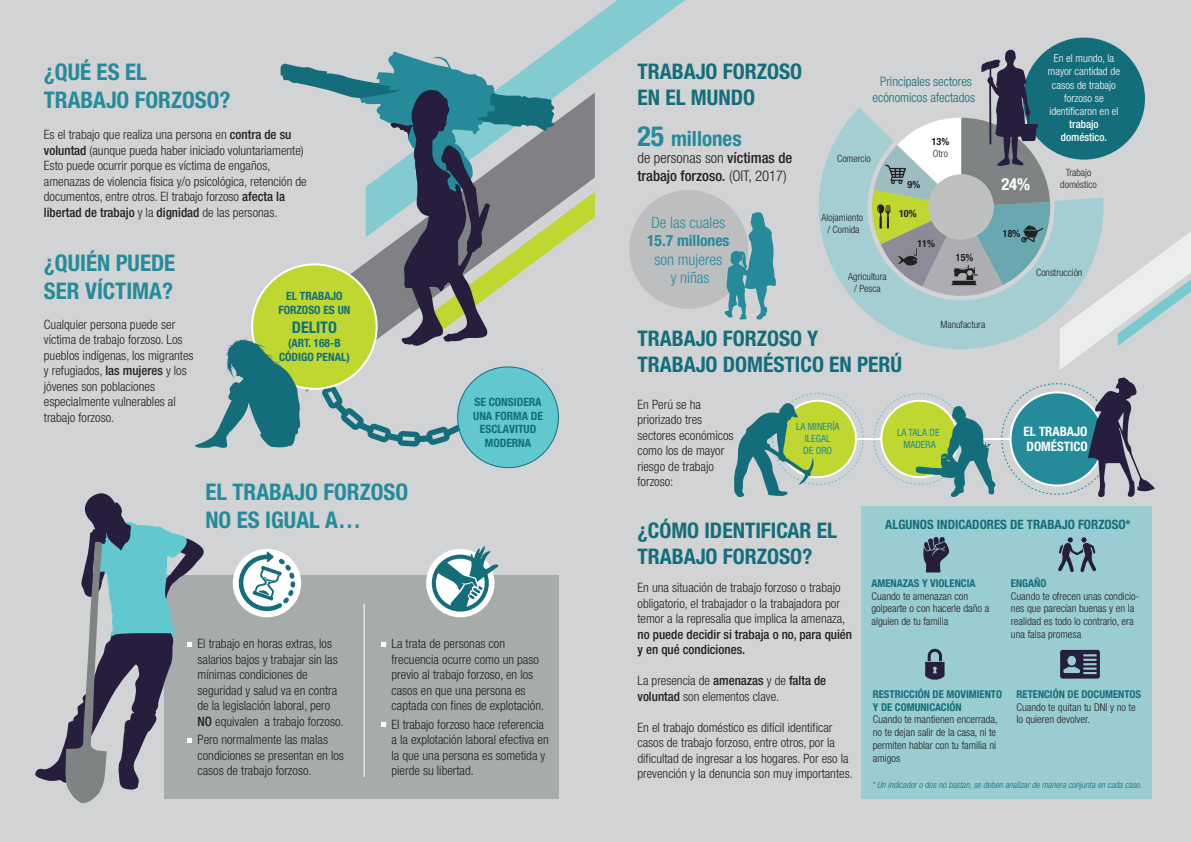
<style>
.page{position:relative;width:1191px;height:842px;background:#fff}
.page>*{position:absolute;margin:0;border:0;box-sizing:border-box;transform-origin:0 0}
.t1{font:700 condensed 22.9px/27.5px "Helvetica Neue";color:#258b9b}
.t2{font:700 condensed 21.5px/25.8px "Helvetica Neue";color:#146d7a}
.t3{font:700 condensed 21px "Helvetica Neue";color:#258b9b}
.t4{font:700 condensed 16.6px "Helvetica Neue";color:#fff}
.t5{font:700 condensed 16px "Helvetica Neue";color:#146d7a}
.t6{font:300 condensed 15.6px/18.2px "Helvetica Neue";color:#258b9b;text-align:center}
.t7{font:700 condensed 15.6px "Helvetica Neue";color:#258b9b}
.t8{font:500 condensed 14.8px/17.7px "Helvetica Neue";color:#231f20}
.t9{font:300 condensed 13px/15.6px "Helvetica Neue";color:#146d7a;text-align:center}
.t10{font:700 condensed 13px/15.6px "Helvetica Neue";color:#fff}
.t11{font:300 condensed 12.9px/15.5px "Helvetica Neue";color:#231f20}
.t12{font:500 condensed 12.9px/15.5px "Helvetica Neue";color:#231f20}
.t13{font:700 condensed 12.9px "Helvetica Neue";color:#146d7a}
.t14{font:700 condensed 11.5px/13.8px "Helvetica Neue";color:#146d7a;text-align:center}
.t15{font:300 condensed 11px/13.2px "Helvetica Neue";color:#fff;text-align:center}
.t16{font:500 condensed 11px/13.2px "Helvetica Neue";color:#fff;text-align:center}
.t17{font:300 condensed 10.8px/12.9px "Helvetica Neue";color:#231f20}
.t18{font:700 condensed 10.8px/12.9px "Helvetica Neue";color:#146d7a}
.t19{font:300 condensed 10px/12px "Helvetica Neue";color:#231f20;text-align:center}
.t20{font:condensed 10px/12px "Helvetica Neue";color:#258b9b;text-align:center}
.t21{font:700 condensed 10px "Helvetica Neue";color:#231f20}
.t22{font:italic 300 condensed 9px "Helvetica Neue";color:#146d7a}
.s1{font-size:27.9px}
.s2{font-weight:300}
.s3{font-weight:500}
</style>
<div class="page">
<div style="left:595px;top:0;width:596px;height:842px;background:#d1d3d4"></div>
<div style="left:629px;top:190px;width:119px;height:119px;background:#bcbec0;border-radius:50%"></div>
<div style="left:0;top:0;width:595px;height:842px;background:#d1d3d4"></div>
<div style="left:164px;top:575px;width:394px;height:224px;background:#a8abac"></div>
<div style="left:861px;top:507px;width:291px;height:292px;background:#99cdd2"></div>
<svg style="left:818px;top:107px;width:285px;height:242px;fill:#a4ced2"></svg>
<svg style="left:1059px;top:225px;width:132px;height:145px"></svg>
<div style="left:458px;top:367px;width:100px;height:101px;background:#61c8d0;border-radius:50%"></div>
<hr style="left:364px;top:604px;width:1px;height:173px;background:#fff">
<svg style="left:724px;top:212px;width:52px;height:108px"></svg>
<div style="left:1023px;top:38px;width:122px;height:122px;background:#146d7a;border-radius:50%"></div>
<svg style="left:870px;top:50px;width:180px;height:249px"></svg>
<svg style="left:923px;top:537px;width:26px;height:35px"></svg>
<svg style="left:1058px;top:537px;width:38px;height:35px"></svg>
<svg style="left:925px;top:648px;width:19px;height:32px"></svg>
<svg style="left:1060px;top:650px;width:40px;height:29px"></svg>
<hr style="left:849px;top:438px;width:214px;height:2px;background:#fff">
<div style="left:881px;top:401px;width:76px;height:76px;background:#bfd730;border-radius:50%"></div>
<div style="left:880px;top:400px;width:78px;height:78px;border:2px solid #fff;border-radius:50%"></div>
<div style="left:1010px;top:392px;width:93px;height:93px;background:#258b9b;border-radius:50%"></div>
<div style="left:1009px;top:391px;width:95px;height:95px;border:2px solid #fff;border-radius:50%"></div>
<div style="left:779px;top:401px;width:77px;height:76px;background:#bfd730;border-radius:50%"></div>
<div style="left:778px;top:400px;width:79px;height:78px;border:2px solid #fff;border-radius:50%"></div>
<div style="left:233px;top:549px;width:68px;height:68px;background:#fff;border-radius:50%"></div>
<div style="left:426px;top:549px;width:68px;height:68px;background:#fff;border-radius:50%"></div>
<svg style="left:236px;top:551px;width:59px;height:60px"></svg>
<svg style="left:432px;top:546px;width:67px;height:66px"></svg>
<div style="left:928px;top:174px;width:65px;height:65px;background:#bfc1c1;border-radius:50%"></div>
<svg style="left:1088px;top:377px;width:67px;height:120px"></svg>
<svg style="left:915px;top:405px;width:80px;height:92px"></svg>
<svg style="left:734px;top:401px;width:81px;height:96px"></svg>
<svg style="left:549px;top:0;width:136px;height:237px"></svg>
<svg style="left:195px;top:51px;width:400px;height:397px"></svg>
<svg style="left:35px;top:493px;width:169px;height:311px"></svg>
<svg style="left:381px;top:642px;width:4px;height:5px"></svg>
<svg style="left:381px;top:722px;width:4px;height:5px"></svg>
<p class="t15" style="left:1047px;top:52px;width:74px">En el mundo, la mayor cantidad de casos de trabajo forzoso se identificaron en el</p>
<p class="t16" style="left:1060px;top:118px;width:48px">trabajo doméstico.</p>
<h1 class="t1" style="left:44px;top:58px;width:188px">¿QUÉ ES EL<br>TRABAJO FORZOSO?</h1>
<h2 class="t2" style="left:637px;top:59px;width:166px">TRABAJO FORZOSO<br>EN EL MUNDO</h2>
<p class="t9" style="left:872px;top:74px;width:104px">Principales sectores ecónomicos afectados</p>
<h3 class="t3" style="left:637px;top:126px;width:106px"><span class="s1">25</span> millones</h3>
<p class="t8" style="left:637px;top:149px;width:156px"><span class="s2">de personas son</span> víctimas de trabajo forzoso. <span class="s2">(OIT, 2017)</span></p>
<p class="t6" style="left:651px;top:213px;width:75px">De las cuales</p>
<p class="t7" style="left:647px;top:231px;width:84px">15.7 millones</p>
<p class="t6" style="left:654px;top:250px;width:69px">son mujeres y niñas</p>
<p class="t11" style="left:44px;top:127px;width:264px">Es el trabajo que realiza una persona en <span class="s3">contra de su voluntad</span> (aunque pueda haber iniciado voluntariamente)<br>Esto puede ocurrir porque es víctima de engaños, amenazas de violencia física y/o psicológica, retención de documentos, entre otros. El trabajo forzoso <span class="s3">afecta la libertad de trabajo</span> y la <span class="s3">dignidad</span> de las personas.</p>
<p class="t21" style="left:931px;top:135px;width:19px">13%</p>
<p class="t19" style="left:933px;top:147px;width:17px">Otro</p>
<p class="t19" style="left:837px;top:153px;width:35px">Comercio</p>
<p class="t19" style="left:1060px;top:166px;width:38px">Trabajo doméstico</p>
<p class="t4" style="left:1001px;top:174px;width:30px">24%</p>
<p class="t21" style="left:907px;top:178px;width:14px">9%</p>
<p class="t21" style="left:899px;top:207px;width:19px">10%</p>
<p class="t21" style="left:917px;top:237px;width:19px">11%</p>
<p class="t19" style="left:821px;top:211px;width:43px">Alojamiento / Comida</p>
<p class="t19" style="left:848px;top:270px;width:40px">Agricultura / Pesca</p>
<p class="t21" style="left:1003px;top:227px;width:19px">18%</p>
<h1 class="t1" style="left:44px;top:249px;width:133px">¿QUIÉN PUEDE<br>SER VÍCTIMA?</h1>
<p class="t21" style="left:956px;top:251px;width:19px">15%</p>
<p class="t19" style="left:1036px;top:266px;width:48px">Construcción</p>
<p class="t14" style="left:278px;top:289px;width:74px">EL TRABAJO<br>FORZOSO ES UN</p>
<p class="t5" style="left:292px;top:318px;width:46px">DELITO</p>
<p class="t14" style="left:279px;top:336px;width:72px">(ART. 168-B<br>CÓDIGO PENAL)</p>
<p class="t11" style="left:44px;top:316px;width:151px">Cualquier persona puede ser víctima de trabajo forzoso. Los pueblos indígenas, los migrantes y refugiados, <span class="s3">las mujeres</span> y los jóvenes son poblaciones especialmente vulnerables al trabajo forzoso.</p>
<p class="t19" style="left:940px;top:318px;width:46px">Manufactura</p>
<h2 class="t2" style="left:637px;top:325px;width:266px">TRABAJO FORZOSO Y<br>TRABAJO DOMÉSTICO EN PERÚ</h2>
<p class="t11" style="left:637px;top:396px;width:98px">En Perú se ha priorizado tres sectores económicos como los de mayor riesgo de trabajo forzoso:</p>
<h2 class="t2" style="left:637px;top:517px;width:201px">¿CÓMO IDENTIFICAR EL<br>TRABAJO FORZOSO?</h2>
<p class="t13" style="left:885px;top:516px;width:247px">ALGUNOS INDICADORES DE TRABAJO FORZOSO*</p>
<p class="t11" style="left:637px;top:580px;width:209px">En una situación de trabajo forzoso o trabajo obligatorio, el trabajador o la trabajadora por temor a la represalia que implica la amenaza,</p>
<p class="t12" style="left:637px;top:626px;width:216px">no puede decidir si trabaja o no, para quién y en qué condiciones.</p>
<p class="t11" style="left:637px;top:673px;width:190px">La presencia de <span class="s3">amenazas</span> y de <span class="s3">falta de voluntad</span> son elementos clave.</p>
<p class="t11" style="left:637px;top:719px;width:217px">En el trabajo doméstico es difícil identificar casos de trabajo forzoso, entre otros, por la dificultad de ingresar a los hogares. Por eso la prevención y la denuncia son muy importantes.</p>
<p class="t14" style="left:473px;top:395px;width:71px">SE CONSIDERA<br>UNA FORMA DE<br>ESCLAVITUD<br>MODERNA</p>
<p class="t20" style="left:796px;top:421px;width:45px">LA MINERÍA<br>ILEGAL<br>DE ORO</p>
<p class="t20" style="left:897px;top:427px;width:44px">LA TALA DE<br>MADERA</p>
<p class="t10" style="left:1023px;top:423px;width:66px">EL TRABAJO<br>DOMÉSTICO</p>
<h1 class="t1" style="left:205px;top:478px;width:204px">EL TRABAJO FORZOSO<br>NO ES IGUAL A…</h1>
<p class="t18" style="left:1011px;top:576px;width:37px">ENGAÑO</p>
<p class="t17" style="left:1011px;top:589px;width:130px">Cuando te ofrecen unas condicio&shy;nes que parecían buenas y en la realidad es todo lo contrario, era una falsa promesa</p>
<p class="t18" style="left:871px;top:576px;width:105px">AMENAZAS Y VIOLENCIA</p>
<p class="t17" style="left:871px;top:589px;width:119px">Cuando te amenazan con golpearte o con hacerle daño a alguien de tu familia</p>
<p class="t11" style="left:197px;top:636px;width:148px">El trabajo en horas extras, los salarios bajos y trabajar sin las mínimas condiciones de seguridad y salud va en contra de la legislación laboral, pero<br><span class="s3">NO</span> equivalen a trabajo forzoso.</p>
<p class="t11" style="left:197px;top:732px;width:148px">Pero normalmente las malas condiciones se presentan en los casos de trabajo forzoso.</p>
<p class="t11" style="left:391px;top:636px;width:154px">La trata de personas con frecuencia ocurre como un paso previo al trabajo forzoso, en los casos en que una persona es captada con fines de explotación.</p>
<p class="t11" style="left:391px;top:716px;width:159px">El trabajo forzoso hace referencia a la explotación laboral efectiva en la que una persona es sometida y pierde su libertad.</p>
<p class="t18" style="left:873px;top:687px;width:131px">RESTRICCIÓN DE MOVIMIENTO<br>Y DE COMUNICACIÓN</p>
<p class="t17" style="left:873px;top:713px;width:126px">Cuando te mantienen encerrada, no te dejan salir de la casa, ni te permiten hablar con tu familia ni amigos</p>
<p class="t18" style="left:1016px;top:687px;width:126px">RETENCIÓN DE DOCUMENTOS</p>
<p class="t17" style="left:1016px;top:700px;width:121px">Cuando te quitan tu DNI y no te lo quieren devolver.</p>
<p class="t22" style="left:872px;top:780px;width:271px">* Un indicador o dos no bastan, se deben analizar de manera conjunta en cada caso.</p>
</div>
